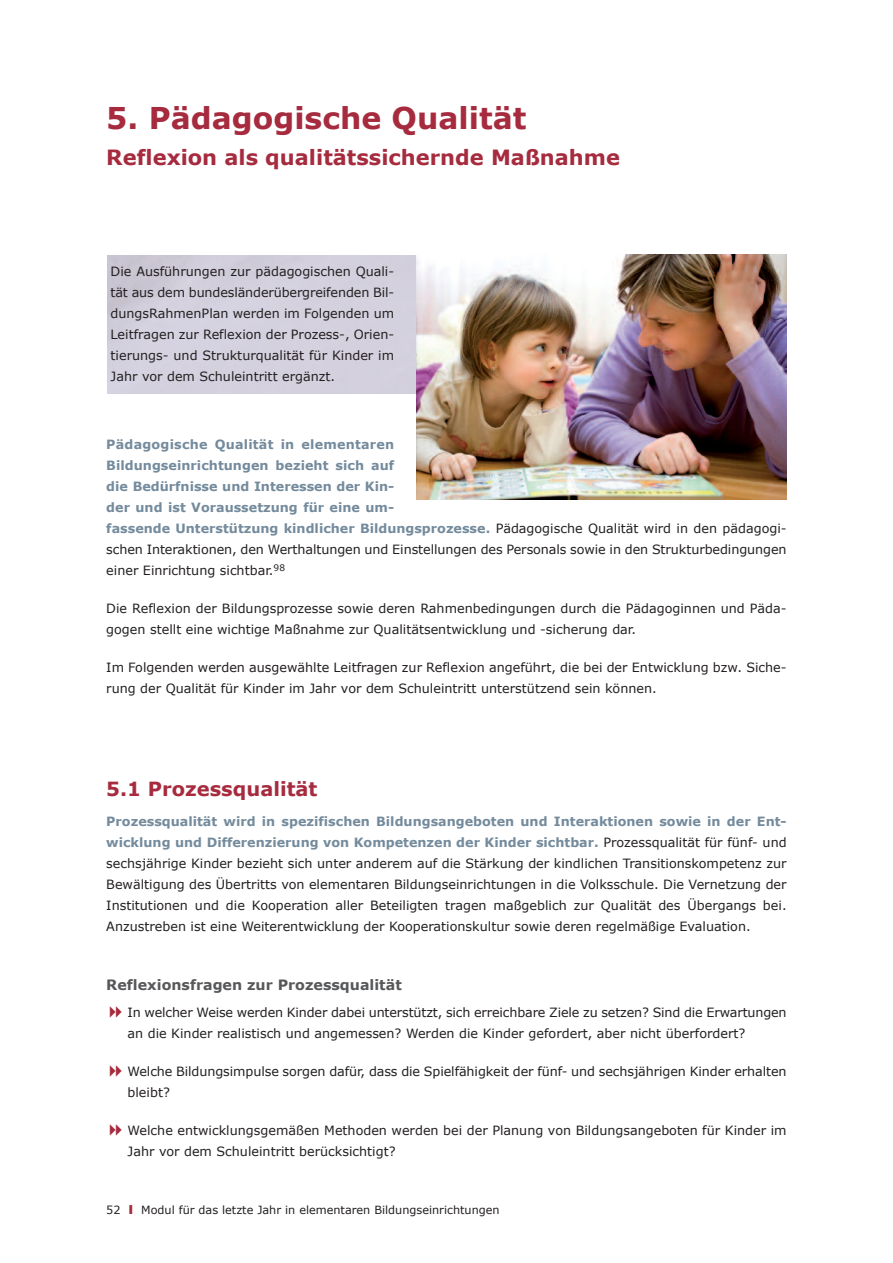
<style>
.page{position:relative;width:893px;height:1263px;background:#fff}
.page>*{position:absolute;margin:0;border:0;box-sizing:border-box;transform-origin:0 0}
.t1{font:700 30px "Verdana";color:#a62b3e}
.t2{font:700 21px "Verdana";color:#a62b3e}
.t3{font:700 19.5px "Verdana";color:#a62b3e}
.t4{font:700 14.25px "Verdana";color:#57585a}
.t5{font:12.75px/21px "Verdana";color:#231f20}
.t6{font:700 12.75px/21px "Verdana";color:#748b9d}
.t7{font:11.25px "Verdana";color:#231f20}
.s1{font-weight:400;color:#231f20}
.s2{font-weight:700;color:#748b9d}
.s3{font-family:"Scala Sans";font-weight:900;font-size:13.5px;color:#a62b3e}
</style>
<div class="page">
<img style="left:108px;top:255px;width:309px;height:138px">
<img style="left:417px;top:254px;width:370px;height:245px">
<h1 class="t1" style="left:106px;top:99px;width:422px">5. Pädagogische Qualität</h1>
<h2 class="t2" style="left:106px;top:144px;width:515px">Reflexion als qualitätssichernde Maßnahme</h2>
<p class="t5" style="left:111px;top:260px;width:285px;text-align:justify">Die Ausführungen zur pädagogischen Quali&shy;tät aus dem bundesländerübergreifenden Bil&shy;dungsRahmenPlan werden im Folgenden um Leitfragen zur Reflexion der Prozess-, Orien&shy;tierungs- und Strukturqualität für Kinder im Jahr vor dem Schuleintritt ergänzt.</p>
<p class="t6" style="left:106px;top:434px;width:682px">Pädagogische Qualität in elementaren<br>Bildungseinrichtungen bezieht sich auf<br>die Bedürfnisse und Interessen der Kin-<br>der und ist Voraussetzung für eine um-<br>fassende Unterstützung kindlicher Bildungsprozesse. <span class="s1">Pädagogische Qualität wird in den pädagogi&shy;schen Interaktionen, den Werthaltungen und Einstellungen des Personals sowie in den Strukturbedingungen einer Einrichtung sichtbar.</span><sup>98</sup></p>
<p class="t5" style="left:106px;top:598px;width:682px">Die Reflexion der Bildungsprozesse sowie deren Rahmenbedingungen durch die Pädagoginnen und Päda&shy;gogen stellt eine wichtige Maßnahme zur Qualitätsentwicklung und -sicherung dar.</p>
<p class="t5" style="left:106px;top:657px;width:682px">Im Folgenden werden ausgewählte Leitfragen zur Reflexion angeführt, die bei der Entwicklung bzw. Siche&shy;rung der Qualität für Kinder im Jahr vor dem Schuleintritt unterstützend sein können.</p>
<h3 class="t3" style="left:106px;top:777px;width:213px">5.1 Prozessqualität</h3>
<p class="t5" style="left:106px;top:810px;width:682px;text-align:justify"><span class="s2">Prozessqualität wird in spezifischen Bildungsangeboten und Interaktionen sowie in der Ent&shy;wicklung und Differenzierung von Kompetenzen der Kinder sichtbar.</span> Prozessqualität für fünf- und sechsjährige Kinder bezieht sich unter anderem auf die Stärkung der kindlichen Transitionskompetenz zur Bewältigung des Übertritts von elementaren Bildungseinrichtungen in die Volksschule. Die Vernetzung der Institutionen und die Kooperation aller Beteiligten tragen maßgeblich zur Qualität des Übergangs bei.<br>Anzustreben ist eine Weiterentwicklung der Kooperationskultur sowie deren regelmäßige Evaluation.</p>
<p class="t4" style="left:106px;top:975px;width:297px">Reflexionsfragen zur Prozessqualität</p>
<p class="t5" style="left:128px;top:1002px;width:661px">In welcher Weise werden Kinder dabei unterstützt, sich erreichbare Ziele zu setzen? Sind die Erwartungen an die Kinder realistisch und angemessen? Werden die Kinder gefordert, aber nicht überfordert?</p>
<p class="t5" style="left:128px;top:1061px;width:661px">Welche Bildungsimpulse sorgen dafür, dass die Spielfähigkeit der fünf- und sechsjährigen Kinder erhalten bleibt?</p>
<p class="t5" style="left:128px;top:1120px;width:661px">Welche entwicklungsgemäßen Methoden werden bei der Planung von Bildungsangeboten für Kinder im<br>Jahr vor dem Schuleintritt berücksichtigt?</p>
<p class="t7" style="left:106px;top:1203px;width:395px">52 <span class="s3">I</span> Modul für das letzte Jahr in elementaren Bildungseinrichtungen</p>
</div>
